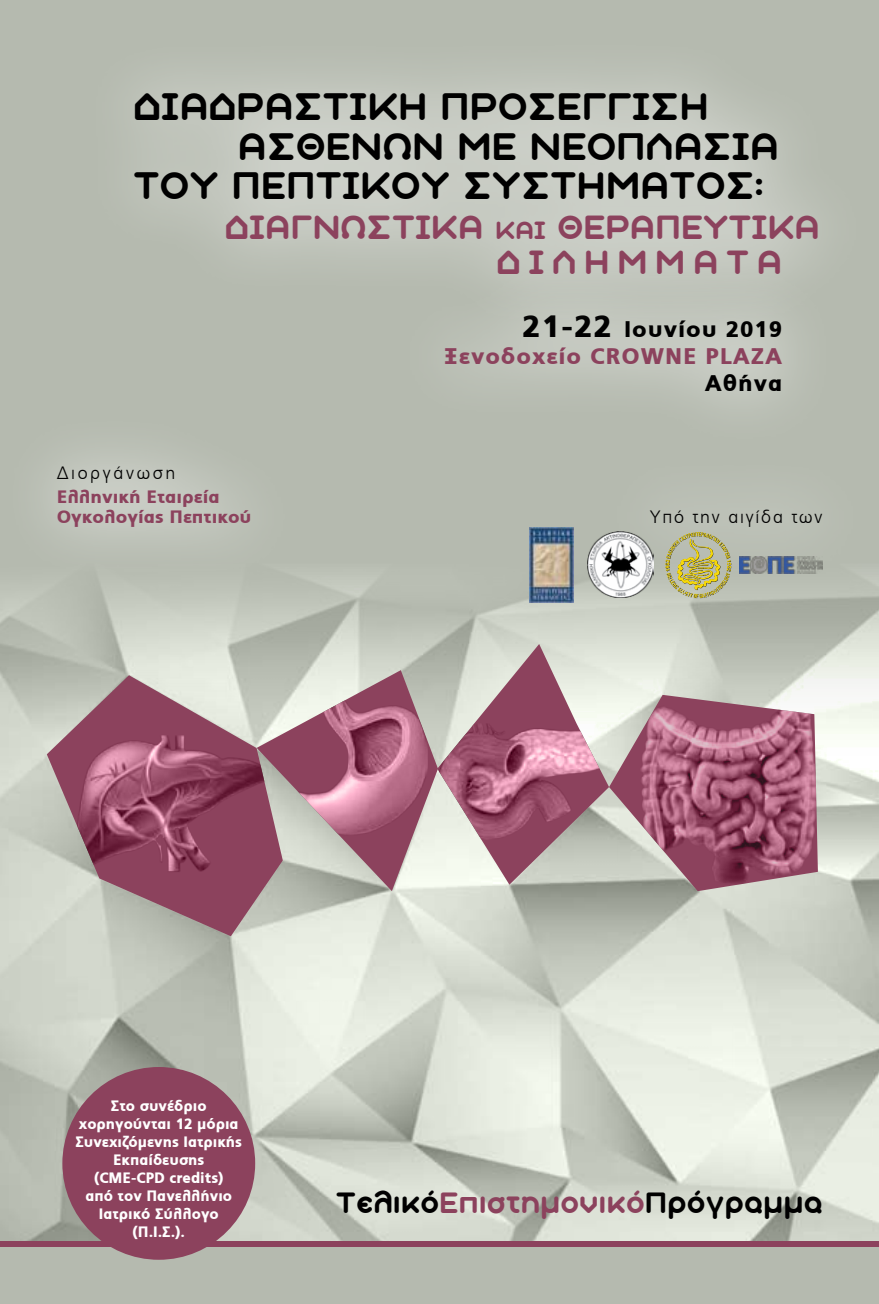
<style>
.page{position:relative;width:879px;height:1304px;background:#b5baaf}
.page>*{position:absolute;margin:0;border:0;box-sizing:border-box;transform-origin:0 0}
.t1{font:41.8px "Aka Acid GR Soft Ice Cream";letter-spacing:.04em;color:#000}
.t2{font:36.6px/34.4px "Aka Acid GR Soft Ice Cream";letter-spacing:.04em;color:#8c425d}
.t3{font:32px "Aka Acid GR Soft Ice Cream";letter-spacing:.04em;color:#000}
.t4{font:900 22.6px/27px "PF Catalog";letter-spacing:.04em;color:#8c425d;text-align:right}
.t5{font:900 22.6px "PF Catalog";letter-spacing:.04em;color:#000}
.t6{font:900 17.8px/20px "PF Catalog";color:#8c425d}
.t7{font:300 17.8px "PF Catalog";letter-spacing:.1em;color:#000}
.t8{font:300 17.8px "PF Catalog";letter-spacing:.15em;color:#000}
.t9{font:900 15px/18px "PF Catalog";color:#fff;text-align:center;scale:.95 1}
.s1{font-size:27.2px}
.s2{font-size:30.8px;color:#000}
.s3{color:#000}
.s4{color:#8c425d}
</style>
<div class="page">
<img style="left:0;top:563px;width:879px;height:678px">
<svg style="left:47px;top:675px;width:236px;height:261px"></svg>
<img style="left:72px;top:735px;width:185px;height:138px">
<div style="left:0;top:1241px;width:879px;height:6px;background:#8c425d"></div>
<div style="left:0;top:400px;width:353px;height:229px;background:#fff;opacity:.4"></div>
<div style="left:583px;top:442px;width:296px;height:185px;background:#fff;opacity:.4"></div>
<div style="left:378px;top:248px;width:501px;height:251px;background:#b5baaf"></div>
<div style="left:67px;top:26px;width:812px;height:355px;background:#fff;opacity:.4"></div>
<svg style="left:257px;top:644px;width:561px;height:247px"></svg>
<img style="left:640px;top:696px;width:178px;height:189px">
<img style="left:530px;top:527px;width:44px;height:75px">
<img style="left:587px;top:532px;width:66px;height:66px">
<svg style="left:665px;top:532px;width:66px;height:66px"></svg>
<img style="left:740px;top:556px;width:82px;height:17px">
<div style="left:62px;top:1067px;width:193px;height:193px;background:#8c425d;border-radius:50%"></div>
<h1 class="t1" style="left:134px;top:85px;width:575px">ΔΙΑΔΡΑΣΤΙΚΗ ΠΡΟΣΕΓΓΙΣΗ</h1>
<h1 class="t1" style="left:239px;top:125px;width:541px">ΑΣΘΕΝΩΝ ΜΕ ΝΕΟΠΛΑΣΙΑ</h1>
<h1 class="t1" style="left:134px;top:165px;width:630px">ΤΟΥ ΠΕΠΤΙΚΟΥ ΣΥΣΤΗΜΑΤΟΣ:</h1>
<h2 class="t2" style="left:497px;top:210px;width:324px;text-indent:-271px">ΔΙΑΓΝΩΣΤΙΚΑ <span class="s1">ΚΑΙ</span> ΘΕΡΑΠΕΥΤΙΚΑ<br>ΔΙΛΗΜΜΑΤΑ</h2>
<p class="t8" style="left:57px;top:463px;width:120px">Διοργάνωση</p>
<p class="t6" style="left:57px;top:487px;width:196px">Ελληνική Εταιρεία<br>Ογκολογίας Πεπτικού</p>
<h3 class="t4" style="left:444px;top:316px;width:340px"><span class="s2">21-22</span> <span class="s3">Ιουνίου 2019<br></span>Ξενοδοχείο CROWNE PLAZA</h3>
<h3 class="t5" style="left:704px;top:370px;width:79px">Αθήνα</h3>
<p class="t7" style="left:650px;top:506px;width:174px">Υπό την αιγίδα των</p>
<p class="t9" style="left:75px;top:1097px;width:177px">Στο συνέδριο χορηγούνται 12 μόρια<br>Συνεχιζόμενης Ιατρικής<br>Εκπαίδευσης<br>(CME-CPD credits)<br>από τον Πανελλήνιο<br>Ιατρικό Σύλλογο (Π.Ι.Σ.).</p>
<h3 class="t3" style="left:337px;top:1187px;width:487px">Τελικό<span class="s4">Επιστημονικό</span>Πρόγραμμα</h3>
</div>
